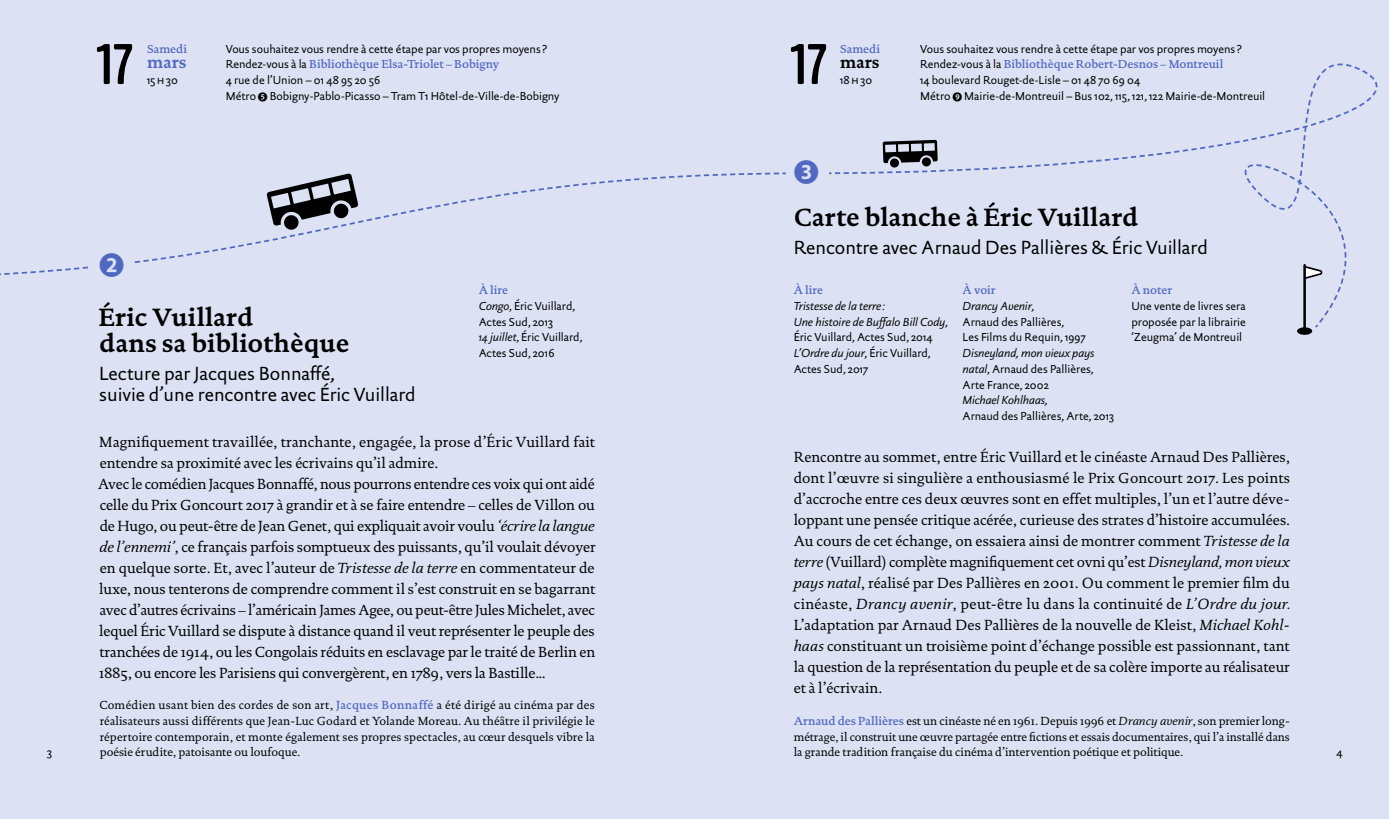
<style>
.page{position:relative;width:1389px;height:819px;background:#dce1f3}
.page>*{position:absolute;margin:0;border:0;box-sizing:border-box;transform-origin:0 0}
.t1{font:500 condensed 56px "Stanley";color:#000}
.t2{font:700 25.38px/26.2px "Documenta";color:#000}
.t3{font:22.75px "Pictogrammes 2006";color:#5168c1}
.t4{font:19.25px/21px "Documenta Sans";color:#000}
.t5{font:700 16.62px "Documenta";color:#5168c1}
.t6{font:700 16.62px "Documenta";color:#000}
.t7{font:14.88px/21px "Documenta Regular Os F";letter-spacing:-.01em;color:#000}
.t8{font:11.9px/15.8px "Documenta Regular Os F";color:#000;text-align:justify}
.t9{font:11.72px/15.8px "Documenta Sans Regular Os F";color:#000}
.t10{font:500 11.72px "Documenta";color:#5168c1}
.t11{font:11.72px/15.8px "Documenta Sans Italic Os F";letter-spacing:-.01em;color:#000}
.t12{font:11.72px "Documenta Sans Regular Small Caps";letter-spacing:.07em;color:#000}
.s1{font-family:"Documenta Sans Regular Os F";font-weight:400;color:#000}
.s2{font-family:"Pictogrammes 2006";font-size:8.75px}
.s3{font-family:"Documenta Sans Regular Os F"}
.s4{font-family:"Documenta Sans Italic Os F"}
.s5{font-family:"Documenta Italic Os F"}
.s6{font-family:"Documenta";font-weight:500;color:#5168c1}
</style>
<div class="page">
<svg style="left:0;top:139px;width:1196px;height:137px"></svg>
<div style="left:786px;top:150px;width:42px;height:43px;background:#dce1f3"></div>
<svg style="left:883px;top:140px;width:55px;height:23px"></svg>
<div style="left:890px;top:158px;width:9px;height:10px;background:#000;border-radius:50%"></div>
<div style="left:922px;top:157px;width:9px;height:9px;background:#000;border-radius:50%"></div>
<div style="left:89px;top:240px;width:44px;height:44px;background:#dce1f3"></div>
<svg style="left:1196px;top:63px;width:182px;height:272px"></svg>
<h1 class="t1" style="left:97px;top:33px;width:37px">17</h1>
<p class="t10" style="left:147px;top:42px;width:42px">Samedi</p>
<p class="t5" style="left:147px;top:52px;width:41px">mars</p>
<p class="t12" style="left:147px;top:73px;width:32px">15h30</p>
<p class="t9" style="left:226px;top:41px;width:323px">Vous souhaitez vous rendre à cette étape par vos propres moyens ?</p>
<p class="t10" style="left:226px;top:57px;width:275px"><span class="s1">Rendez-vous à la</span> Bibliothèque Elsa-Triolet – Bobigny</p>
<p class="t9" style="left:226px;top:72px;width:335px">4 rue de l’Union – 01 48 95 20 56<br>Métro <span class="s2">5</span> Bobigny-Pablo-Picasso – Tram T1 Hôtel-de-Ville-de-Bobigny</p>
<h1 class="t1" style="left:791px;top:33px;width:37px">17</h1>
<p class="t10" style="left:840px;top:42px;width:42px">Samedi</p>
<p class="t6" style="left:840px;top:52px;width:41px">mars</p>
<p class="t12" style="left:840px;top:73px;width:34px">18h30</p>
<p class="t9" style="left:920px;top:40px;width:323px">Vous souhaitez vous rendre à cette étape par vos propres moyens?</p>
<p class="t10" style="left:920px;top:57px;width:305px"><span class="s1">Rendez-vous à la</span> Bibliothèque Robert-Desnos – Montreuil</p>
<p class="t9" style="left:920px;top:72px;width:347px">14 boulevard Rouget-de-Lisle – 01 48 70 69 04<br>Métro <span class="s2">9</span> Mairie-de-Montreuil – Bus 102, 115, 121, 122 Mairie-de-Montreuil</p>
<h3 class="t3" style="left:794px;top:160px;width:25px">3</h3>
<h2 class="t2" style="left:794px;top:204px;width:346px">Carte blanche à Éric Vuillard</h2>
<p class="t4" style="left:794px;top:236px;width:416px">Rencontre avec Arnaud Des Pallières &amp; Éric Vuillard</p>
<p class="t10" style="left:794px;top:283px;width:31px">À lire</p>
<p class="t11" style="left:794px;top:298px;width:156px">Tristesse de la terre :<br>Une histoire de Buffalo Bill Cody<span class="s3">,</span></p>
<p class="t9" style="left:794px;top:329px;width:140px">Éric Vuillard, Actes Sud, 2014<br><span class="s4">L’Ordre du jour</span>, Éric Vuillard,<br>Actes Sud, 2017</p>
<h3 class="t3" style="left:100px;top:253px;width:25px">2</h3>
<h2 class="t2" style="left:98px;top:303px;width:253px">Éric Vuillard<br>dans sa bibliothèque</h2>
<p class="t4" style="left:99px;top:362px;width:318px">Lecture par Jacques Bonnaffé,<br>suivie d’une rencontre avec Éric Vuillard</p>
<p class="t7" style="left:98px;top:431px;width:499px">Magnifiquement travaillée, tranchante, engagée, la prose d’Éric Vuillard fait entendre sa proximité avec les écrivains qu’il admire.<br>Avec le comédien Jacques Bonnaffé, nous pourrons entendre ces voix qui ont aidé celle du Prix Goncourt 2017 à grandir et à se faire entendre – celles de Villon ou de Hugo, ou peut-être de Jean Genet, qui expliquait avoir voulu <span class="s5">‘écrire la langue de l’ennemi’</span>, ce français parfois somptueux des puissants, qu’il voulait dévoyer en quelque sorte. Et, avec l’auteur de <span class="s5">Tristesse de la terre</span> en commentateur de luxe, nous tenterons de comprendre comment il s’est construit en se bagarrant avec d’autres écrivains – l’américain James Agee, ou peut-être Jules Michelet, avec lequel Éric Vuillard se dispute à distance quand il veut représenter le peuple des tranchées de 1914, ou les Congolais réduits en esclavage par le traité de Berlin en 1885, ou encore les Parisiens qui convergèrent, en 1789, vers la Bastille...</p>
<p class="t8" style="left:99px;top:697px;width:497px">Comédien usant bien des cordes de son art, <span class="s6">Jacques Bonnaffé</span> a été dirigé au cinéma par des réalisateurs aussi différents que Jean-Luc Godard et Yolande Moreau. Au théâtre il privilégie le répertoire contemporain, et monte également ses propres spectacles, au cœur desquels vibre la poésie érudite, patoisante ou loufoque.</p>
<p class="t10" style="left:479px;top:283px;width:31px">À lire</p>
<p class="t9" style="left:479px;top:298px;width:105px"><span class="s4">Congo</span>, Éric Vuillard,<br>Actes Sud, 2013<br><span class="s4">14 juillet</span>, Éric Vuillard,<br>Actes Sud, 2016</p>
<p class="t10" style="left:1131px;top:283px;width:42px">À noter</p>
<p class="t9" style="left:1131px;top:298px;width:116px;text-align:justify">Une vente de livres sera proposée par la librairie ‘Zeugma’ de Montreuil</p>
<p class="t10" style="left:963px;top:283px;width:35px">À voir</p>
<p class="t11" style="left:963px;top:298px;width:73px">Drancy Avenir<span class="s3">,</span></p>
<p class="t9" style="left:963px;top:314px;width:125px">Arnaud des Pallières,<br>Les Films du Requin, 1997</p>
<p class="t11" style="left:963px;top:345px;width:133px">Disneyland, mon vieux pays</p>
<p class="t9" style="left:963px;top:361px;width:132px"><span class="s4">natal</span>, Arnaud des Pallières,<br>Arte France, 2002</p>
<p class="t11" style="left:963px;top:392px;width:87px">Michael Kohlhaas,</p>
<p class="t9" style="left:963px;top:408px;width:153px">Arnaud des Pallières, Arte, 2013</p>
<p class="t7" style="left:794px;top:446px;width:498px;text-align:justify">Rencontre au sommet, entre Éric Vuillard et le cinéaste Arnaud Des Pallières, dont l’œuvre si singulière a enthousiasmé le Prix Goncourt 2017. Les points d’accroche entre ces deux œuvres sont en effet multiples, l’un et l’autre déve&shy;loppant une pensée critique acérée, curieuse des strates d’histoire accumulées.<br>Au cours de cet échange, on essaiera ainsi de montrer comment <span class="s5">Tristesse de la terre</span> (Vuillard) complète magnifiquement cet ovni qu’est <span class="s5">Disneyland, mon vieux pays natal</span>, réalisé par Des Pallières en 2001. Ou comment le premier film du cinéaste, <span class="s5">Drancy avenir</span>, peut-être lu dans la continuité de <span class="s5">L’Ordre du jour.<br></span>L’adaptation par Arnaud Des Pallières de la nouvelle de Kleist, <span class="s5">Michael Kohl&shy;haas</span> constituant un troisième point d’échange possible est passionnant, tant la question de la représentation du peuple et de sa colère importe au réalisateur et à l’écrivain.</p>
<p class="t8" style="left:794px;top:713px;width:498px"><span class="s6">Arnaud des Pallières</span> est un cinéaste né en 1961. Depuis 1996 et <span class="s5">Drancy avenir</span>, son premier long&shy;métrage, il construit une œuvre partagée entre fictions et essais documentaires, qui l’a installé dans la grande tradition française du cinéma d’intervention poétique et politique.</p>
<p class="t9" style="left:47px;top:744px;width:6px">3</p>
<p class="t9" style="left:1336px;top:744px;width:8px">4</p>
</div>
